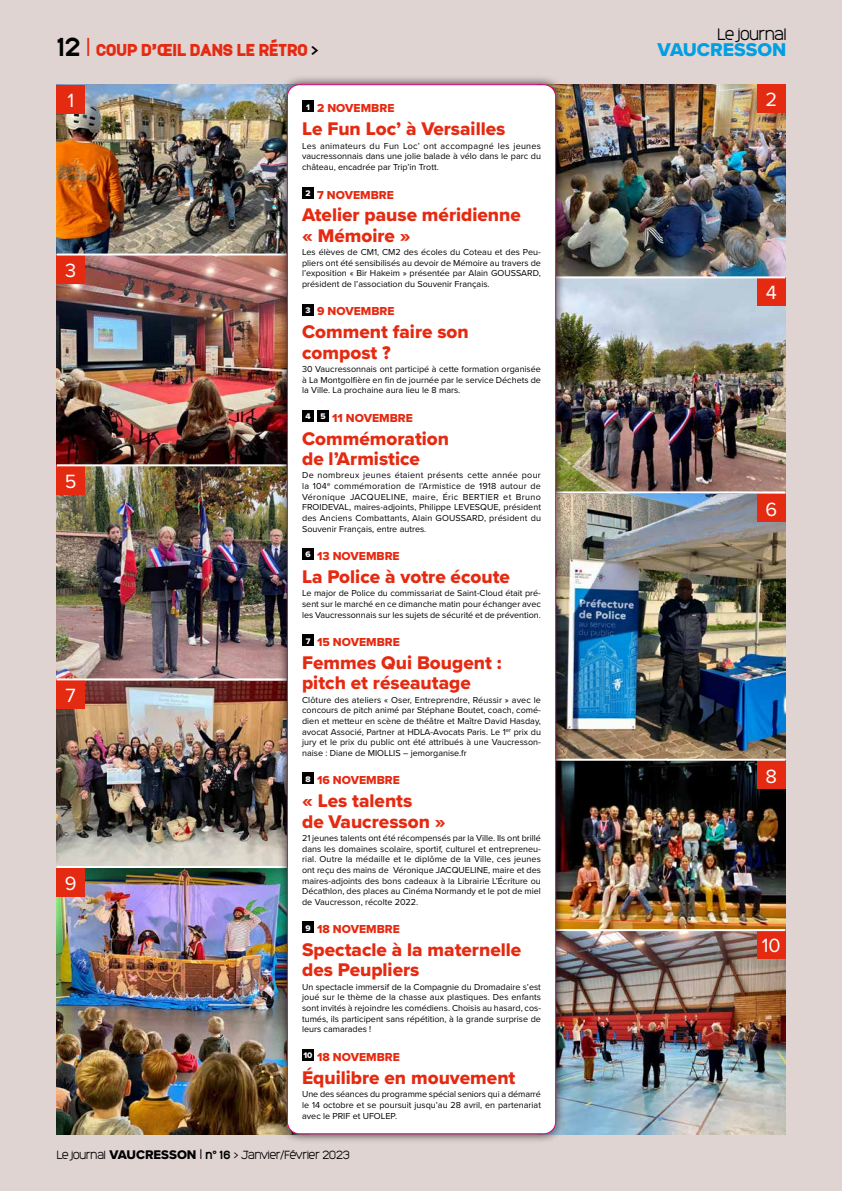
<style>
.page{position:relative;width:842px;height:1191px;background:#e0d4d2}
.page>*{position:absolute;margin:0;border:0;box-sizing:border-box;transform-origin:0 0}
.t1{font:19.9px "Proxima Nova";color:#fff}
.t2{font:19.2px "Proxima Nova Extrabld";color:#009fe3}
.t3{font:19px/20.1px "Proxima Nova Extrabld";color:#e52a12}
.t4{font:900 16.1px "Monark";color:#e52a12}
.t5{font:300 15.4px "Monark";color:#000}
.t6{font:12px "Proxima Nova Extrabld";color:#e52a12}
.t7{font:300 11px "Monark";color:#000}
.t8{font:9px/10.6px "Proxima Nova";color:#000;text-align:justify}
.s1{font-weight:700;font-size:24.1px;color:#000}
.s2{font-weight:300;font-size:24.1px}
.s3{font-weight:400;color:#000}
.s4{font-family:"Proxima Nova Extrabld";font-weight:400;font-size:13px}
.s5{font-size:13px}
.s6{font-weight:700}
</style>
<div class="page">
<img style="left:57px;top:255px;width:220px;height:209px">
<img style="left:565px;top:494px;width:220px;height:264px">
<img style="left:57px;top:680px;width:220px;height:186px">
<img style="left:57px;top:466px;width:220px;height:212px">
<img style="left:57px;top:868px;width:220px;height:266px">
<img style="left:565px;top:760px;width:220px;height:169px">
<img style="left:565px;top:931px;width:220px;height:204px">
<div style="left:57px;top:255px;width:28px;height:28px;background:#e52a12"></div>
<div style="left:57px;top:466px;width:28px;height:28px;background:#e52a12"></div>
<div style="left:57px;top:868px;width:28px;height:28px;background:#e52a12"></div>
<div style="left:757px;top:494px;width:28px;height:28px;background:#e52a12"></div>
<div style="left:57px;top:680px;width:28px;height:28px;background:#e52a12"></div>
<div style="left:757px;top:760px;width:28px;height:29px;background:#e52a12"></div>
<div style="left:757px;top:930px;width:28px;height:28px;background:#e52a12"></div>
<img style="left:565px;top:85px;width:220px;height:191px">
<img style="left:57px;top:85px;width:220px;height:168px">
<div style="left:57px;top:85px;width:28px;height:28px;background:#e52a12"></div>
<div style="left:757px;top:84px;width:28px;height:28px;background:#e52a12"></div>
<img style="left:565px;top:278px;width:220px;height:213px">
<div style="left:757px;top:277px;width:28px;height:28px;background:#e52a12"></div>
<hr style="left:555px;top:276px;width:230px;height:2px;background:#fff">
<hr style="left:57px;top:253px;width:230px;height:2px;background:#fff">
<hr style="left:555px;top:491px;width:230px;height:2px;background:#fff">
<hr style="left:57px;top:464px;width:230px;height:2px;background:#fff">
<hr style="left:555px;top:758px;width:230px;height:2px;background:#fff">
<hr style="left:57px;top:678px;width:230px;height:2px;background:#fff">
<hr style="left:555px;top:929px;width:230px;height:2px;background:#fff">
<hr style="left:57px;top:866px;width:230px;height:2px;background:#fff">
<div style="left:277px;top:75px;width:288px;height:1068px;background:#000;opacity:.75"></div>
<div style="left:287px;top:85px;width:269px;height:1048px;background:#fff;border-radius:12px"></div>
<div style="left:302px;top:100px;width:12px;height:12px;background:#000"></div>
<div style="left:302px;top:187px;width:12px;height:11px;background:#000"></div>
<div style="left:302px;top:303px;width:12px;height:12px;background:#000"></div>
<div style="left:302px;top:410px;width:12px;height:12px;background:#000"></div>
<div style="left:317px;top:410px;width:12px;height:12px;background:#000"></div>
<div style="left:302px;top:548px;width:12px;height:12px;background:#000"></div>
<div style="left:302px;top:634px;width:12px;height:12px;background:#000"></div>
<div style="left:302px;top:772px;width:12px;height:12px;background:#000"></div>
<div style="left:302px;top:921px;width:12px;height:12px;background:#000"></div>
<div style="left:302px;top:1049px;width:12px;height:11px;background:#000"></div>
<h3 class="t5" style="left:717px;top:24px;width:70px">Le journal</h3>
<h2 class="t2" style="left:657px;top:35px;width:130px">VAUCRESSON</h2>
<h3 class="t4" style="left:57px;top:38px;width:264px"><span class="s1">12</span> <span class="s2">I</span> COUP D’ŒIL DANS LE RÉTRO <span class="s3">&gt;</span></h3>
<h1 class="t1" style="left:67px;top:85px;width:8px">1</h1>
<h1 class="t1" style="left:765px;top:85px;width:13px">2</h1>
<h3 class="t6" style="left:306px;top:99px;width:90px"><sup>1</sup> 2 NOVEMBRE</h3>
<h3 class="t3" style="left:302px;top:119px;width:205px">Le Fun Loc’ à Versailles</h3>
<p class="t8" style="left:302px;top:140px;width:240px">Les animateurs du Fun Loc’ ont accompagné les jeunes vaucressonnais dans une jolie balade à vélo dans le parc du château, encadrée par Trip’in Trott.</p>
<h3 class="t6" style="left:305px;top:185px;width:90px"><sup>2</sup> 7 NOVEMBRE</h3>
<h3 class="t3" style="left:302px;top:205px;width:220px">Atelier pause méridienne « Mémoire »</h3>
<p class="t8" style="left:302px;top:246px;width:240px">Les élèves de CM1, CM2 des écoles du Coteau et des Peu&shy;pliers ont été sensibilisés au devoir de Mémoire au travers de l’exposition « Bir Hakeim » présentée par Alain GOUSSARD, président de l’association du Souvenir Français.</p>
<h3 class="t6" style="left:305px;top:302px;width:90px"><sup>3</sup> 9 NOVEMBRE</h3>
<h3 class="t3" style="left:302px;top:322px;width:168px">Comment faire son compost ?</h3>
<p class="t8" style="left:302px;top:363px;width:240px">30 Vaucressonnais ont participé à cette formation organisée à La Montgolfière en fin de journée par le service Déchets de la Ville. La prochaine aura lieu le 8 mars.</p>
<h3 class="t6" style="left:305px;top:409px;width:109px"><sup>4</sup> <sup>5</sup> 11 NOVEMBRE</h3>
<h3 class="t3" style="left:302px;top:428px;width:149px">Commémoration de l’Armistice</h3>
<p class="t8" style="left:302px;top:469px;width:240px">De nombreux jeunes étaient présents cette année pour la 104<sup>e</sup> commémoration de l’Armistice de 1918 autour de Véronique JACQUELINE, maire, Éric BERTIER et Bruno FROIDEVAL, maires-adjoints, Philippe LEVESQUE, président des Anciens Combattants, Alain GOUSSARD, président du Souvenir Français, entre autres.</p>
<h3 class="t6" style="left:305px;top:547px;width:96px"><sup>6</sup> 13 NOVEMBRE</h3>
<h3 class="t3" style="left:302px;top:566px;width:209px">La Police à votre écoute</h3>
<p class="t8" style="left:302px;top:588px;width:240px">Le major de Police du commissariat de Saint-Cloud était pré&shy;sent sur le marché en ce dimanche matin pour échanger avec les Vaucressonnais sur les sujets de sécurité et de prévention.</p>
<h3 class="t6" style="left:306px;top:633px;width:96px"><sup>7</sup> 15 NOVEMBRE</h3>
<h3 class="t3" style="left:302px;top:652px;width:201px">Femmes Qui Bougent : pitch et réseautage</h3>
<p class="t8" style="left:302px;top:694px;width:240px">Clôture des ateliers « Oser, Entreprendre, Réussir » avec le concours de pitch animé par Stéphane Boutet, coach, comé&shy;dien et metteur en scène de théâtre et Maître David Hasday, avocat Associé, Partner at HDLA-Avocats Paris. Le 1<sup>er</sup> prix du jury et le prix du public ont été attribués à une Vaucresson&shy;naise : Diane de MIOLLIS – jemorganise.fr</p>
<h3 class="t6" style="left:305px;top:771px;width:96px"><sup>8</sup> 16 NOVEMBRE</h3>
<h3 class="t3" style="left:302px;top:790px;width:145px">« Les talents<br>de Vaucresson »</h3>
<p class="t8" style="left:302px;top:832px;width:240px">21 jeunes talents ont été récompensés par la Ville. Ils ont brillé dans les domaines scolaire, sportif, culturel et entrepreneu&shy;rial. Outre la médaille et le diplôme de la Ville, ces jeunes ont reçu des mains de Véronique JACQUELINE, maire et des maires-adjoints des bons cadeaux à la Librairie L’Écriture ou Décathlon, des places au Cinéma Normandy et le pot de miel de Vaucresson, récolte 2022.</p>
<h3 class="t6" style="left:305px;top:920px;width:96px"><sup>9</sup> 18 NOVEMBRE</h3>
<h3 class="t3" style="left:302px;top:939px;width:221px">Spectacle à la maternelle des Peupliers</h3>
<p class="t8" style="left:302px;top:981px;width:240px">Un spectacle immersif de la Compagnie du Dromadaire s’est joué sur le thème de la chasse aux plastiques. Des enfants sont invités à rejoindre les comédiens. Choisis au hasard, cos&shy;tumés, ils participent sans répétition, à la grande surprise de leurs camarades !</p>
<h3 class="t6" style="left:304px;top:1047px;width:98px"><sup>10</sup> 18 NOVEMBRE</h3>
<h3 class="t3" style="left:302px;top:1067px;width:215px">Équilibre en mouvement</h3>
<p class="t8" style="left:302px;top:1088px;width:240px">Une des séances du programme spécial seniors qui a démarré le 14 octobre et se poursuit jusqu’au 28 avril, en partenariat avec le PRIF et UFOLEP.</p>
<p class="t7" style="left:57px;top:1147px;width:295px">Le journal <span class="s4">VAUCRESSON</span> <span class="s5">I</span> <span class="s6">n° 16</span> &gt; Janvier/Février 2023</p>
<h1 class="t1" style="left:65px;top:256px;width:13px">3</h1>
<h1 class="t1" style="left:766px;top:278px;width:13px">4</h1>
<h1 class="t1" style="left:65px;top:467px;width:13px">5</h1>
<h1 class="t1" style="left:765px;top:494px;width:13px">6</h1>
<h1 class="t1" style="left:66px;top:681px;width:12px">7</h1>
<h1 class="t1" style="left:765px;top:761px;width:13px">8</h1>
<h1 class="t1" style="left:65px;top:868px;width:13px">9</h1>
<h1 class="t1" style="left:762px;top:930px;width:20px">10</h1>
</div>
